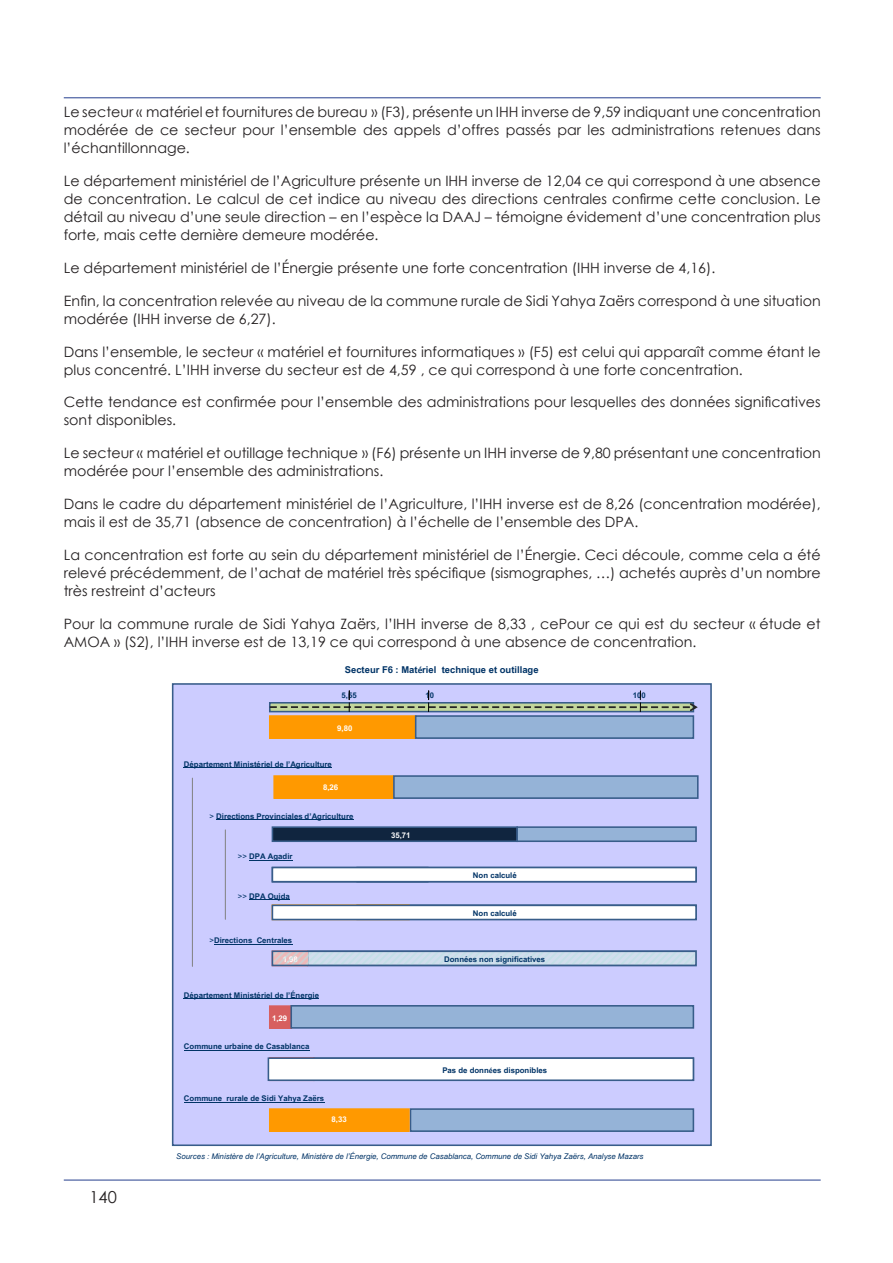
<style>
.page{position:relative;width:893px;height:1263px;background:#fff}
.page>*{position:absolute;margin:0;border:0;box-sizing:border-box;transform-origin:0 0}
.t1{font:16.5px "Century Gothic";color:#231f20}
.TEXTE{font:14.25px/18px "Century Gothic";color:#231f20}
.t2{font:700 9.45px "Arial";color:#036}
.t3{font:700 7.8px "Arial";color:#036}
.t4{font:italic 7.8px "Arial";color:#036}
.t5{font:700 7.8px "Arial";color:#fff}
.s1{font-family:"Calibri"}
.s2{font-weight:400}
</style>
<div class="page">
<hr style="left:64px;top:1180px;width:757px;height:1px;background:#253f8e">
<hr style="left:64px;top:97px;width:757px;height:1px;background:#253f8e">
<div style="left:173px;top:684px;width:538px;height:461px;background:#ccf"></div>
<div style="left:172px;top:683px;width:540px;height:463px;border:2px solid #385d8a"></div>
<hr style="left:184px;top:767px;width:148px;height:1px;background:#036">
<div style="left:274px;top:776px;width:119px;height:22px;background:#f90"></div>
<div style="left:273px;top:775px;width:121px;height:24px;border:2px solid #f90"></div>
<div style="left:394px;top:776px;width:304px;height:22px;background:#95b3d7"></div>
<div style="left:393px;top:775px;width:306px;height:24px;border:2px solid #385d8a"></div>
<hr style="left:216px;top:819px;width:137px;height:1px;background:#036">
<div style="left:272px;top:827px;width:245px;height:14px;background:#10253f"></div>
<div style="left:272px;top:826px;width:246px;height:16px;border:2px solid #385d8a"></div>
<div style="left:517px;top:827px;width:179px;height:14px;background:#95b3d7"></div>
<div style="left:516px;top:826px;width:181px;height:16px;border:2px solid #385d8a"></div>
<hr style="left:184px;top:998px;width:135px;height:1px;background:#036">
<div style="left:270px;top:1006px;width:21px;height:22px;background:#d75f5f"></div>
<div style="left:269px;top:1005px;width:23px;height:24px;border:2px solid #d75f5f"></div>
<div style="left:291px;top:1006px;width:402px;height:22px;background:#95b3d7"></div>
<div style="left:290px;top:1005px;width:404px;height:24px;border:2px solid #385d8a"></div>
<hr style="left:184px;top:1050px;width:125px;height:1px;background:#036">
<hr style="left:184px;top:1102px;width:140px;height:1px;background:#036">
<div style="left:410px;top:1109px;width:283px;height:22px;background:#95b3d7"></div>
<div style="left:410px;top:1108px;width:284px;height:24px;border:2px solid #385d8a"></div>
<div style="left:270px;top:716px;width:146px;height:22px;background:#f90"></div>
<div style="left:269px;top:715px;width:148px;height:24px;border:2px solid #f90"></div>
<div style="left:416px;top:716px;width:277px;height:22px;background:#95b3d7"></div>
<div style="left:415px;top:715px;width:279px;height:24px;border:2px solid #385d8a"></div>
<hr style="left:249px;top:860px;width:44px;height:1px;background:#036">
<hr style="left:214px;top:944px;width:78px;height:1px;background:#036">
<hr style="left:249px;top:899px;width:41px;height:1px;background:#036">
<hr style="left:192px;top:778px;width:1px;height:188px;background:#808080">
<hr style="left:225px;top:830px;width:1px;height:89px;background:#808080">
<div style="left:268px;top:1058px;width:425px;height:22px;background:#fff"></div>
<div style="left:268px;top:1057px;width:426px;height:24px;border:2px solid #385d8a"></div>
<div style="left:272px;top:867px;width:424px;height:15px;background:#fff"></div>
<div style="left:272px;top:867px;width:425px;height:15px;border:2px solid #385d8a"></div>
<div style="left:272px;top:905px;width:424px;height:14px;background:#fff"></div>
<div style="left:272px;top:904px;width:425px;height:16px;border:2px solid #385d8a"></div>
<div style="left:270px;top:1109px;width:139px;height:22px;background:#f90"></div>
<div style="left:269px;top:1108px;width:141px;height:24px;border:2px solid #f90"></div>
<svg style="left:270px;top:691px;width:428px;height:22px"></svg>
<svg style="left:275px;top:953px;width:419px;height:10px;background:#cddbe7"></svg>
<div style="left:272px;top:950px;width:425px;height:16px;border:2px solid #385d8a"></div>
<p class="TEXTE" style="left:64px;top:103px;width:758px;text-align:justify">Le secteur « matériel et fournitures de bureau » (F3), présente un IHH inverse de 9,59 indiquant une concentration modérée de ce secteur pour l’ensemble des appels d’offres passés par les administrations retenues dans l’échantillonnage.</p>
<p class="TEXTE" style="left:64px;top:171px;width:758px;text-align:justify">Le département ministériel de l’Agriculture présente un IHH inverse de 12,04 ce qui correspond à une absence de concentration. Le calcul de cet indice au niveau des directions centrales confirme cette conclusion. Le détail au niveau d’une seule direction – en l’espèce la DAAJ – témoigne évidement d’une concentration plus forte, mais cette dernière demeure modérée.</p>
<p class="TEXTE" style="left:64px;top:258px;width:653px">Le département ministériel de l’Énergie présente une forte concentration (IHH inverse de 4,16).</p>
<p class="TEXTE" style="left:64px;top:291px;width:758px">Enfin, la concentration relevée au niveau de la commune rurale de Sidi Yahya Zaërs correspond à une situation modérée (IHH inverse de 6,27).</p>
<p class="TEXTE" style="left:64px;top:342px;width:758px">Dans l’ensemble, le secteur « matériel et fournitures informatiques » (F5) est celui qui apparaît comme étant le plus concentré. L’IHH inverse du secteur est de 4,59 , ce qui correspond à une forte concentration.</p>
<p class="TEXTE" style="left:64px;top:393px;width:758px">Cette tendance est confirmée pour l’ensemble des administrations pour lesquelles des données significatives sont disponibles.</p>
<p class="TEXTE" style="left:64px;top:444px;width:758px">Le secteur « matériel et outillage technique » (F6) présente un IHH inverse de 9,80 présentant une concentration modérée pour l’ensemble des administrations.</p>
<p class="TEXTE" style="left:64px;top:495px;width:758px">Dans le cadre du département ministériel de l’Agriculture, l’IHH inverse est de 8,26 (concentration modérée), mais il est de 35,71 (absence de concentration) à l’échelle de l’ensemble des DPA.</p>
<p class="TEXTE" style="left:64px;top:546px;width:758px;text-align:justify">La concentration est forte au sein du département ministériel de l’Énergie. Ceci découle, comme cela a été relevé précédemment, de l’achat de matériel très spécifique (sismographes, …) achetés auprès d’un nombre très restreint d’acteurs</p>
<p class="TEXTE" style="left:64px;top:615px;width:758px">Pour la commune rurale de Sidi Yahya Zaërs, l’IHH inverse de 8,33 , cePour ce qui est du secteur « étude et<br>AMOA » (S2), l’IHH inverse est de 13,19 ce qui correspond à une absence de concentration.</p>
<p class="t2" style="left:345px;top:664px;width:195px">Secteur F6 : Mat<span class="s1">é</span>riel technique et outillage</p>
<p class="t3" style="left:342px;top:691px;width:17px">5,55</p>
<p class="t3" style="left:425px;top:691px;width:10px">10</p>
<p class="t3" style="left:633px;top:691px;width:15px">100</p>
<p class="t5" style="left:337px;top:724px;width:17px">9,80</p>
<p class="t3" style="left:184px;top:759px;width:150px">Département Ministériel de l’Agriculture</p>
<p class="t5" style="left:323px;top:782px;width:17px">8,26</p>
<p class="t3" style="left:210px;top:811px;width:145px"><span class="s2">&gt;</span> Directions Provinciales d’Agriculture</p>
<p class="t3" style="left:238px;top:852px;width:56px"><span class="s2">&gt;&gt;</span> DPA Agadir</p>
<p class="t3" style="left:238px;top:891px;width:54px"><span class="s2">&gt;&gt;</span> DPA Oujda</p>
<p class="t3" style="left:210px;top:936px;width:84px"><span class="s2">&gt;</span>Directions Centrales</p>
<p class="t5" style="left:283px;top:954px;width:17px">1,98</p>
<p class="t3" style="left:184px;top:990px;width:137px">Département Ministériel de l’Énergie</p>
<p class="t5" style="left:272px;top:1014px;width:17px">1,29</p>
<p class="t3" style="left:184px;top:1042px;width:127px">Commune urbaine de Casablanca</p>
<p class="t3" style="left:184px;top:1094px;width:142px">Commune rurale de Sidi Yahya Zaërs</p>
<p class="t5" style="left:332px;top:1115px;width:17px">8,33</p>
<p class="t5" style="left:391px;top:830px;width:21px">35,71</p>
<p class="t3" style="left:473px;top:871px;width:45px">Non calculé</p>
<p class="t3" style="left:473px;top:908px;width:45px">Non calculé</p>
<p class="t3" style="left:444px;top:954px;width:103px">Données non significatives</p>
<p class="t3" style="left:442px;top:1065px;width:106px">Pas de donn<span class="s1">é</span>es disponibles</p>
<p class="t1" style="left:89px;top:1185px;width:29px">140</p>
<p class="t4" style="left:176px;top:1152px;width:469px">Sources : Ministère de l’Agriculture, Ministère de l’Énergie, Commune de Casablanca, Commune de Sidi Yahya Zaërs, Analyse Mazars</p>
</div>
